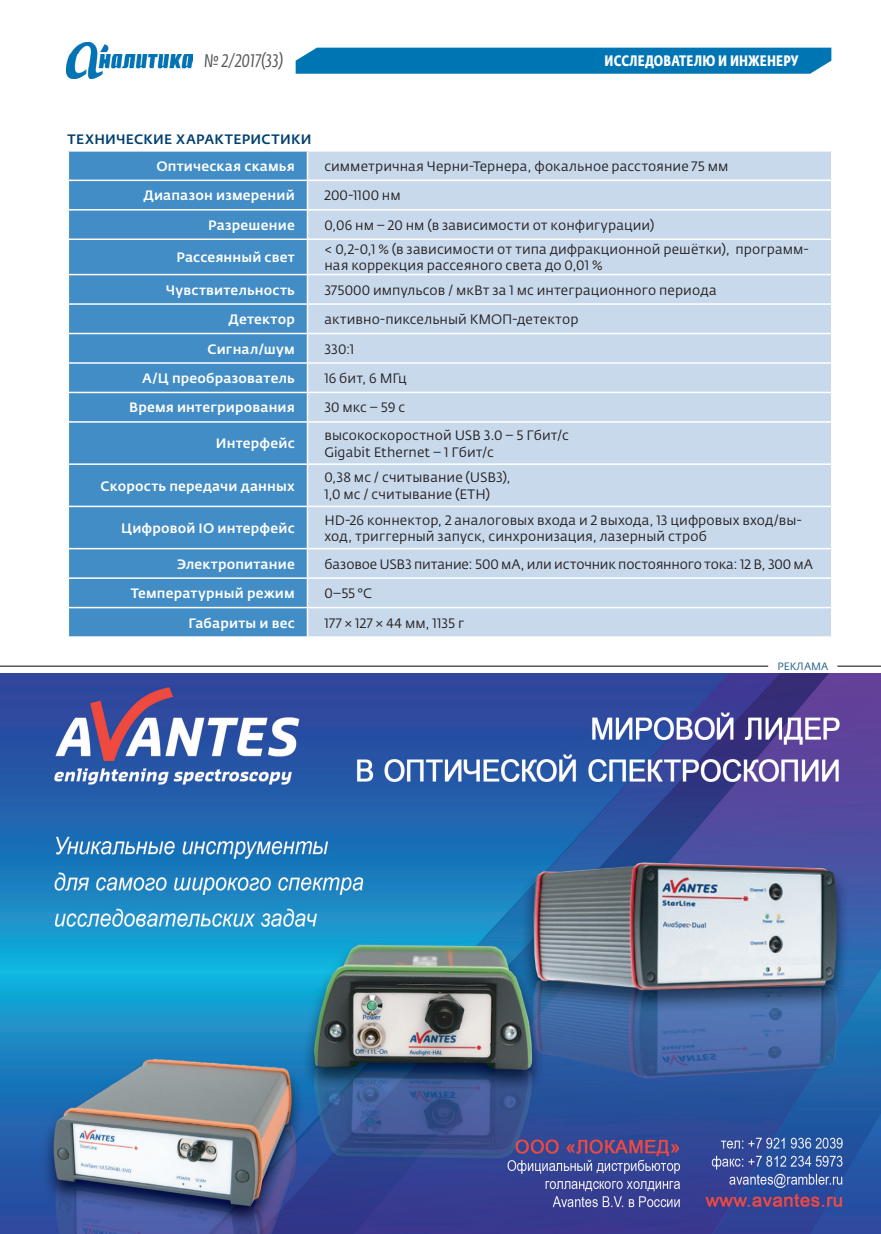
<style>
.page{position:relative;width:881px;height:1234px;background:#fff}
.page>*{position:absolute;margin:0;border:0;box-sizing:border-box;transform-origin:0 0}
.t1{font:italic 18px "Fedra Sans Cond Pro";letter-spacing:.01em;color:#57585a}
.t2{font:700 15px "Fedra Sans Cond Pro";letter-spacing:.01em;color:#fff}
.ячейка{font:13.5px/16.5px "Fedra Sans Pro";letter-spacing:.005em;color:#231f20}
.заголовок{font:500 13.5px "Fedra Sans Pro";letter-spacing:.015em;color:#fff}
.ячейка-2{font:13.5px "Fedra Sans Pro";letter-spacing:-.015em;color:#231f20}
.b2{font:500 13.5px "Fedra Sans Pro";letter-spacing:.03em;color:#004071}
.t3{font:10.5px "Fedra Sans Pro";letter-spacing:.01em;color:#175887}
</style>
<div class="page">
<div style="left:295px;top:48px;width:536px;height:26px;background:#0075b4"></div>
<img style="left:66px;top:42px;width:126px;height:37px">
<div style="left:69px;top:151px;width:237px;height:485px;background:#428dc5"></div>
<div style="left:308px;top:151px;width:522px;height:485px;background:#c8d9ec"></div>
<hr style="left:307px;top:179px;width:525px;height:2px;background:#fff">
<hr style="left:307px;top:209px;width:525px;height:1px;background:#fff">
<hr style="left:307px;top:238px;width:525px;height:2px;background:#fff">
<hr style="left:307px;top:274px;width:525px;height:1px;background:#fff">
<hr style="left:307px;top:303px;width:525px;height:2px;background:#fff">
<hr style="left:307px;top:333px;width:525px;height:1px;background:#fff">
<hr style="left:307px;top:362px;width:525px;height:1px;background:#fff">
<hr style="left:307px;top:391px;width:525px;height:2px;background:#fff">
<hr style="left:307px;top:421px;width:525px;height:1px;background:#fff">
<hr style="left:307px;top:463px;width:525px;height:2px;background:#fff">
<hr style="left:307px;top:505px;width:525px;height:2px;background:#fff">
<hr style="left:307px;top:547px;width:525px;height:2px;background:#fff">
<hr style="left:307px;top:577px;width:525px;height:1px;background:#fff">
<hr style="left:307px;top:606px;width:525px;height:2px;background:#fff">
<hr style="left:67px;top:179px;width:240px;height:2px;background:#fff">
<hr style="left:67px;top:209px;width:240px;height:1px;background:#fff">
<hr style="left:67px;top:238px;width:240px;height:2px;background:#fff">
<hr style="left:67px;top:274px;width:240px;height:1px;background:#fff">
<hr style="left:67px;top:303px;width:240px;height:2px;background:#fff">
<hr style="left:67px;top:333px;width:240px;height:1px;background:#fff">
<hr style="left:67px;top:362px;width:240px;height:1px;background:#fff">
<hr style="left:67px;top:391px;width:240px;height:2px;background:#fff">
<hr style="left:67px;top:421px;width:240px;height:1px;background:#fff">
<hr style="left:67px;top:463px;width:240px;height:2px;background:#fff">
<hr style="left:67px;top:505px;width:240px;height:2px;background:#fff">
<hr style="left:67px;top:547px;width:240px;height:2px;background:#fff">
<hr style="left:67px;top:577px;width:240px;height:1px;background:#fff">
<hr style="left:67px;top:606px;width:240px;height:2px;background:#fff">
<img style="left:0;top:673px;width:880px;height:560px">
<hr style="left:0;top:665px;width:767px;height:1px;background:#57585a">
<hr style="left:837px;top:665px;width:43px;height:1px;background:#57585a">
<p class="t1" style="left:204px;top:50px;width:81px">№ 2/2017(33)</p>
<p class="t2" style="left:604px;top:51px;width:195px">ИССЛЕДОВАТЕЛЮ И ИНЖЕНЕРУ</p>
<p class="b2" style="left:68px;top:131px;width:245px">ТЕХНИЧЕСКИЕ ХАРАКТЕРИСТИКИ</p>
<p class="заголовок" style="left:156px;top:158px;width:140px">Оптическая скамья</p>
<p class="ячейка" style="left:324px;top:158px;width:405px">симметричная Черни-Тернера, фокальное расстояние 75 мм</p>
<p class="заголовок" style="left:143px;top:187px;width:153px">Диапазон измерений</p>
<p class="ячейка" style="left:324px;top:187px;width:78px">200-1100 нм</p>
<p class="заголовок" style="left:208px;top:216px;width:88px">Разрешение</p>
<p class="ячейка" style="left:324px;top:217px;width:331px">0,06 нм – 20 нм (в зависимости от конфигурации)</p>
<p class="заголовок" style="left:176px;top:249px;width:120px">Рассеянный свет</p>
<p class="ячейка" style="left:324px;top:241px;width:485px">&lt; 0,2-0,1 % (в зависимости от типа дифракционной решётки), программ&shy;ная коррекция рассеяного света до 0,01 %</p>
<p class="заголовок" style="left:166px;top:281px;width:130px">Чувствительность</p>
<p class="ячейка" style="left:324px;top:281px;width:393px">375000 импульсов / мкВт за 1 мс интеграционного периода</p>
<p class="заголовок" style="left:228px;top:311px;width:68px">Детектор</p>
<p class="ячейка" style="left:324px;top:311px;width:255px">активно-пиксельный КМОП-детектор</p>
<p class="заголовок" style="left:207px;top:340px;width:89px">Сигнал/шум</p>
<p class="ячейка" style="left:324px;top:340px;width:31px">330:1</p>
<p class="заголовок" style="left:142px;top:370px;width:154px">А/Ц преобразователь</p>
<p class="ячейка" style="left:324px;top:370px;width:84px">16 бит, 6 МГц</p>
<p class="заголовок" style="left:129px;top:399px;width:167px">Время интегрирования</p>
<p class="ячейка" style="left:324px;top:399px;width:82px">30 мкс – 59 с</p>
<p class="заголовок" style="left:216px;top:435px;width:80px">Интерфейс</p>
<p class="ячейка" style="left:324px;top:427px;width:246px">высокоскоростной USB 3.0 – 5 Гбит/с</p>
<p class="ячейка" style="left:324px;top:443px;width:171px">Gigabit Ethernet – 1 Гбит/с</p>
<p class="заголовок" style="left:101px;top:477px;width:195px">Скорость передачи данных</p>
<p class="ячейка" style="left:324px;top:469px;width:188px">0,38 мс / считывание (USB3),</p>
<p class="ячейка" style="left:324px;top:485px;width:167px">1,0 мс / считывание (ETH)</p>
<p class="заголовок" style="left:121px;top:519px;width:175px">Цифровой IO интерфейс</p>
<p class="ячейка" style="left:324px;top:511px;width:478px">HD-26 коннектор, 2 аналоговых входа и 2 выхода, 13 цифровых вход/вы&shy;ход, триггерный запуск, синхронизация, лазерный строб</p>
<p class="заголовок" style="left:177px;top:555px;width:119px">Электропитание</p>
<p class="ячейка-2" style="left:324px;top:555px;width:490px">базовое USB3 питание: 500 мА, или источник постоянного тока: 12 В, 300 мА</p>
<p class="заголовок" style="left:131px;top:585px;width:165px">Температурный режим</p>
<p class="ячейка" style="left:324px;top:585px;width:49px">0–55 °С</p>
<p class="заголовок" style="left:188px;top:614px;width:108px">Габариты и вес</p>
<p class="ячейка" style="left:324px;top:614px;width:142px">177 × 127 × 44 мм, 1135 г</p>
<p class="t3" style="left:777px;top:659px;width:52px">РЕКЛАМА</p>
</div>
